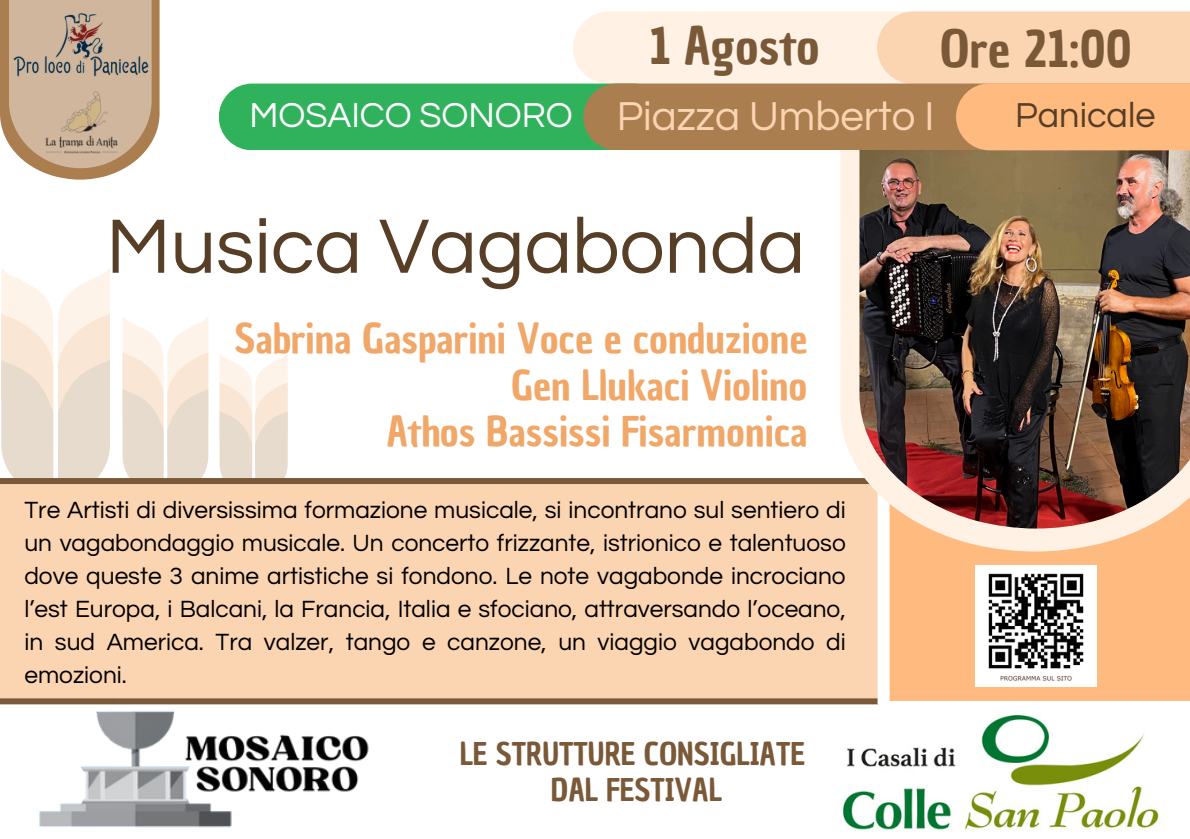
<style>
.page{position:relative;width:1190px;height:839px;background:#fff}
.page>*{position:absolute;margin:0;border:0;box-sizing:border-box;transform-origin:0 0}
.t1{font:80px "Questrial";color:#573e26}
.t2{font:50px "Chau Philomene One";color:#795938}
.t3{font:42px "Questrial";color:#fbd4b1}
.t4{font:40px/46.4px "Chau Philomene One";color:#f0a768;text-align:right}
.t5{font:36px "Questrial";color:#fff}
.t6{font:36px "Questrial";color:#573e26}
.t7{font:30.6px/36px "Chau Philomene One";color:#795938;text-align:center}
.t8{font:24.4px/33px "Questrial";color:#000;text-align:justify}
</style>
<div class="page">
<svg style="left:123px;top:317px;width:85px;height:161px;background:#f2e6da"></svg>
<svg style="left:220px;top:354px;width:68px;height:124px;background:#f3e7db"></svg>
<svg style="left:1px;top:268px;width:109px;height:210px;background:#f2e7da"></svg>
<div style="left:0;top:479px;width:1190px;height:222px;background:#ffba7f"></div>
<div style="left:0;top:482px;width:884px;height:222px;background:#fbd4b1"></div>
<div style="left:0;top:478px;width:956px;height:6px;background:#795938"></div>
<div style="left:0;top:698px;width:879px;height:6px;background:#795938"></div>
<div style="left:878px;top:479px;width:12px;height:225px;background:#fff"></div>
<div style="left:573px;top:11px;width:367px;height:73px;background:#fff1e4;border-radius:36px"></div>
<svg style="left:840px;top:150px;width:304px;height:401px;fill:#fff1e4"></svg>
<img style="left:859px;top:150px;width:331px;height:378px">
<img style="left:975px;top:565px;width:122px;height:121px">
<svg style="left:0;top:0;width:160px;height:180px"></svg>
<img style="left:13px;top:11px;width:139px;height:68px">
<img style="left:46px;top:90px;width:72px;height:64px">
<img style="left:8px;top:698px;width:402px;height:130px">
<img style="left:843px;top:714px;width:316px;height:116px">
<div style="left:219px;top:84px;width:364px;height:66px;background:#30b25c"></div>
<div style="left:583px;top:83px;width:294px;height:67px;background:#ab7e4f"></div>
<svg style="left:877px;top:11px;width:313px;height:139px;background:#f1c093"></svg>
<h3 class="t2" style="left:649px;top:13px;width:172px">1 Agosto</h3>
<p class="t2" style="left:940px;top:15px;width:193px">Ore 21:00</p>
<p class="t5" style="left:249px;top:97px;width:325px">MOSAICO SONORO</p>
<p class="t3" style="left:617px;top:95px;width:319px">Piazza Umberto I</p>
<h6 class="t6" style="left:1015px;top:97px;width:142px">Panicale</h6>
<p class="t1" style="left:106px;top:207px;width:700px">Musica Vagabonda</p>
<h1 class="t4" style="left:235px;top:316px;width:574px">Sabrina Gasparini Voce e conduzione<br>Gen Llukaci Violino<br>Athos Bassissi Fisarmonica</h1>
<p class="t8" style="left:24px;top:493px;width:823px">Tre Artisti di diversissima formazione musicale, si incontrano sul sentiero di un vagabondaggio musicale. Un concerto frizzante, istrionico e talentuoso dove queste 3 anime artistiche si fondono. Le note vagabonde incrociano l’est Europa, i Balcani, la Francia, Italia e sfociano, attraversando l’oceano, in sud America. Tra valzer, tango e canzone, un viaggio vagabondo di emozioni.</p>
<p class="t7" style="left:460px;top:736px;width:347px">LE STRUTTURE CONSIGLIATE<br>DAL FESTIVAL</p>
</div>
